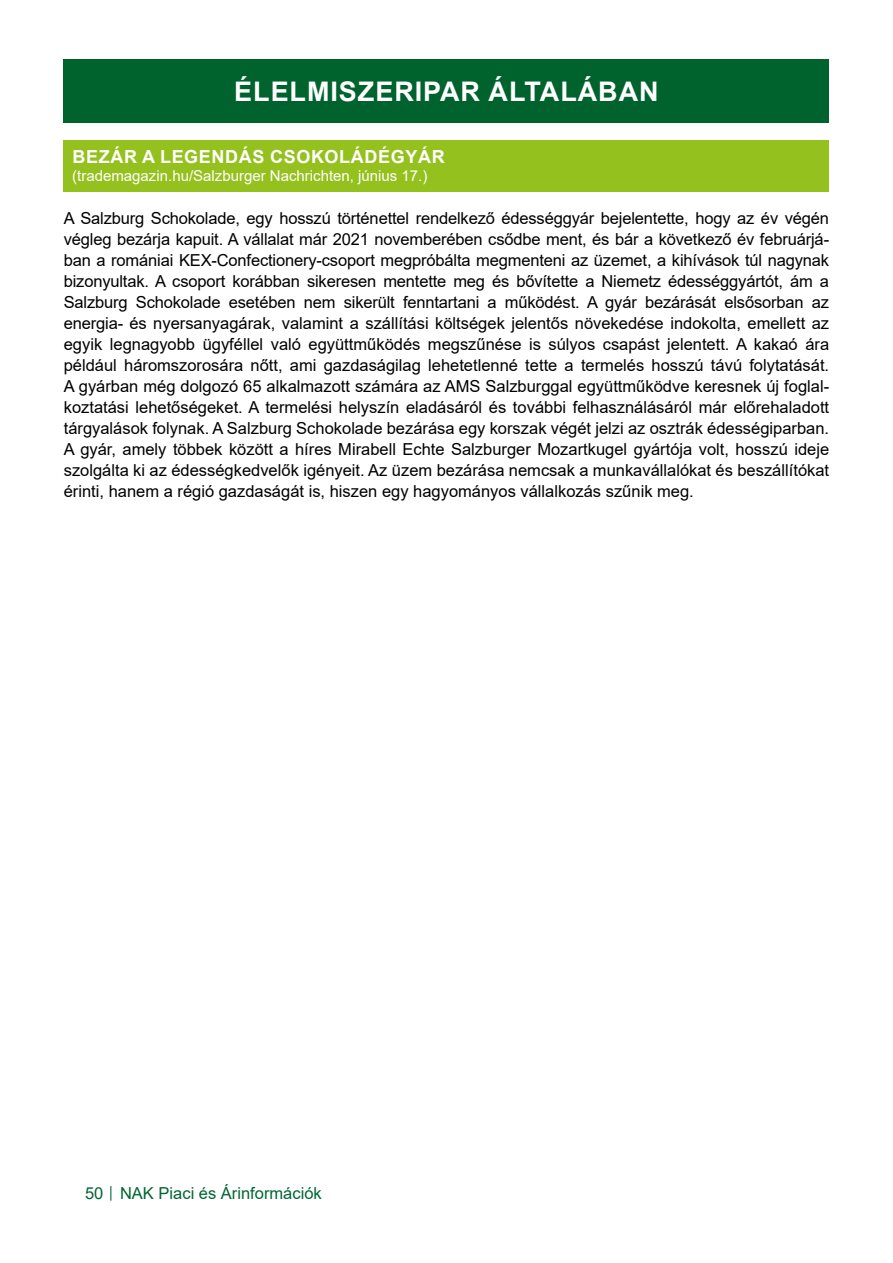
<style>
.page{position:relative;width:893px;height:1263px;background:#fff}
.page>*{position:absolute;margin:0;border:0;box-sizing:border-box;transform-origin:0 0}
.Cím_01{font:700 27px "Arial";letter-spacing:.035em;color:#fff}
.Cím_02{font:700 18px "Arial";letter-spacing:.035em;color:#fff}
.Szoveg{font:16.5px/21px "Arial";color:#000;text-align:justify}
.t1{font:16.5px "Arial";color:#006533}
.Cím_03{font:15px "Arial";color:#fff}
.s1{font-size:12px}
</style>
<div class="page">
<div style="left:64px;top:60px;width:765px;height:63px;background:#00632e"></div>
<div style="left:64px;top:140px;width:765px;height:51px;background:#95c11f"></div>
<p class="Cím_01" style="left:234px;top:73px;width:426px">ÉLELMISZERIPAR ÁLTALÁBAN</p>
<p class="Cím_02" style="left:73px;top:144px;width:374px">BEZÁR A LEGENDÁS CSOKOLÁDÉGYÁR</p>
<p class="Cím_03" style="left:72px;top:166px;width:357px">(trademagazin.hu/Salzburger Nachrichten, június 17.)</p>
<p class="Szoveg" style="left:64px;top:208px;width:767px">A Salzburg Schokolade, egy hosszú történettel rendelkező édességgyár bejelentette, hogy az év végén végleg bezárja kapuit. A vállalat már 2021 novemberében csődbe ment, és bár a következő év februárjá&shy;ban a romániai KEX-Confectionery-csoport megpróbálta megmenteni az üzemet, a kihívások túl nagynak bizonyultak. A csoport korábban sikeresen mentette meg és bővítette a Niemetz édességgyártót, ám a Salzburg Schokolade esetében nem sikerült fenntartani a működést. A gyár bezárását elsősorban az energia- és nyersanyagárak, valamint a szállítási költségek jelentős növekedése indokolta, emellett az egyik legnagyobb ügyféllel való együttműködés megszűnése is súlyos csapást jelentett. A kakaó ára például háromszorosára nőtt, ami gazdaságilag lehetetlenné tette a termelés hosszú távú folytatását.<br>A gyárban még dolgozó 65 alkalmazott számára az AMS Salzburggal együttműködve keresnek új foglal&shy;koztatási lehetőségeket. A termelési helyszín eladásáról és további felhasználásáról már előrehaladott tárgyalások folynak. A Salzburg Schokolade bezárása egy korszak végét jelzi az osztrák édességiparban.<br>A gyár, amely többek között a híres Mirabell Echte Salzburger Mozartkugel gyártója volt, hosszú ideje szolgálta ki az édességkedvelők igényeit. Az üzem bezárása nemcsak a munkavállalókat és beszállítókat érinti, hanem a régió gazdaságát is, hiszen egy hagyományos vállalkozás szűnik meg.</p>
<p class="t1" style="left:85px;top:1182px;width:238px">50 <span class="s1">│</span> NAK Piaci és Árinformációk</p>
</div>
